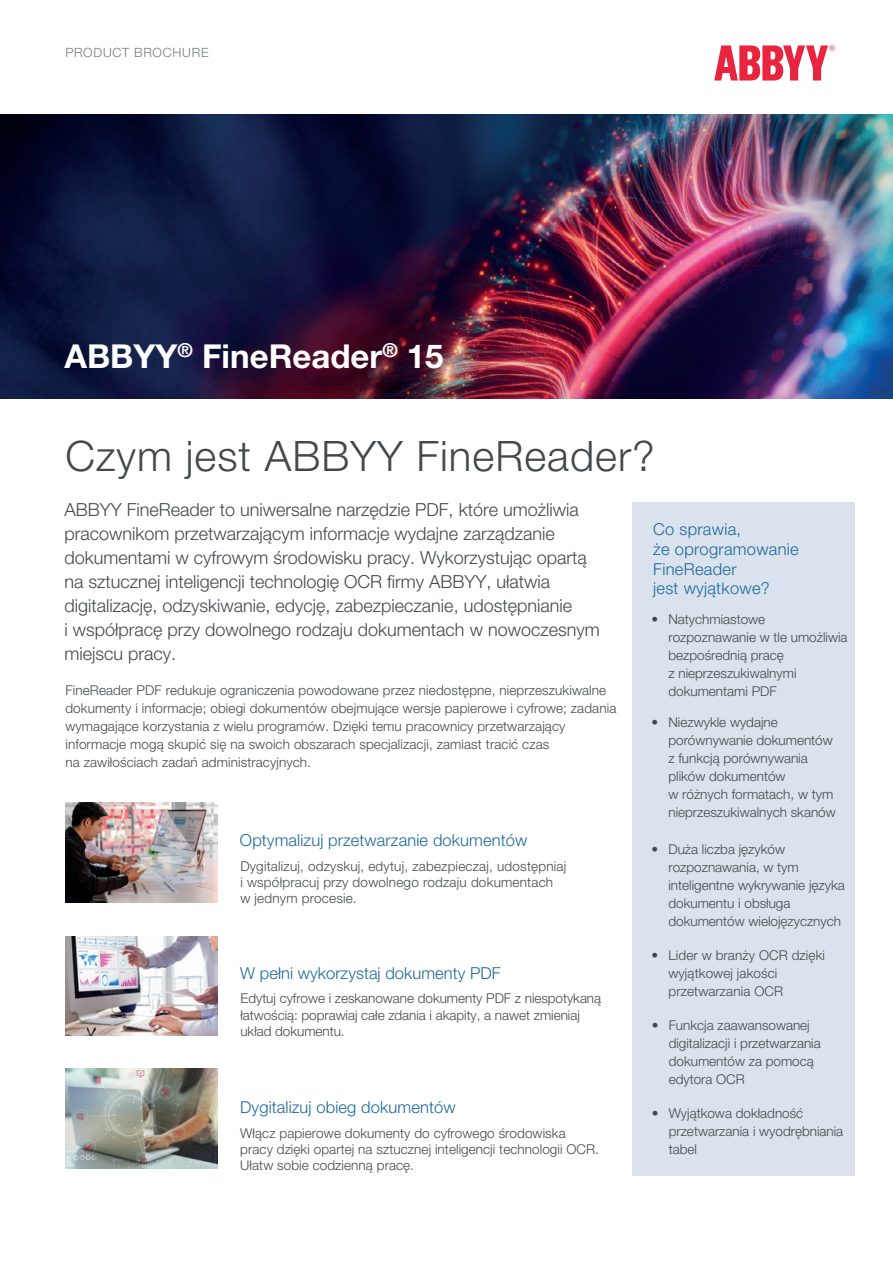
<style>
.page{position:relative;width:893px;height:1263px;background:#fff}
.page>*{position:absolute;margin:0;border:0;box-sizing:border-box;transform-origin:0 0}
.t1{font:300 42px "Helvetica Neue LT Pro";letter-spacing:.025em;color:#44484b}
.t2{font:700 33px "Helvetica Neue";color:#fff}
.t3{font:300 18px/24px "Helvetica Neue LT Pro";color:#44484b}
.t4{font:300 16.5px/19.8px "Helvetica Neue LT Pro";letter-spacing:.01em;color:#1e699d}
.t5{font:300 13.5px/18px "Helvetica Neue LT Pro";letter-spacing:.005em;color:#44484b}
.t6{font:300 12.75px "Helvetica Neue LT Pro";letter-spacing:.06em;color:#767b7f}
</style>
<div class="page">
<div style="left:632px;top:502px;width:222px;height:673px;background:#d9e2ed"></div>
<svg style="left:714px;top:45px;width:121px;height:36px"></svg>
<img style="left:0;top:114px;width:893px;height:284px">
<img style="left:65px;top:803px;width:153px;height:99px">
<img style="left:65px;top:936px;width:153px;height:100px">
<img style="left:65px;top:1069px;width:153px;height:100px">
<p class="t6" style="left:65px;top:45px;width:145px">PRODUCT BROCHURE</p>
<h2 class="t2" style="left:64px;top:335px;width:381px">ABBYY<sup>®</sup> FineReader<sup>®</sup> 15</h2>
<h1 class="t1" style="left:65px;top:431px;width:591px">Czym jest ABBYY FineReader?</h1>
<p class="t3" style="left:64px;top:497px;width:537px">ABBYY FineReader to uniwersalne narzędzie PDF, które umożliwia pracownikom przetwarzającym informacje wydajne zarządzanie dokumentami w cyfrowym środowisku pracy. Wykorzystując opartą na sztucznej inteligencji technologię OCR firmy ABBYY, ułatwia digitalizację, odzyskiwanie, edycję, zabezpieczanie, udostępnianie<br>i współpracę przy dowolnego rodzaju dokumentach w nowoczesnym miejscu pracy.</p>
<p class="t5" style="left:65px;top:681px;width:552px">FineReader PDF redukuje ograniczenia powodowane przez niedostępne, nieprzeszukiwalne dokumenty i informacje; obiegi dokumentów obejmujące wersje papierowe i cyfrowe; zadania wymagające korzystania z wielu programów. Dzięki temu pracownicy przetwarzający informacje mogą skupić się na swoich obszarach specjalizacji, zamiast tracić czas<br>na zawiłościach zadań administracyjnych.</p>
<p class="t4" style="left:240px;top:830px;width:289px">Optymalizuj przetwarzanie dokumentów</p>
<p class="t5" style="left:240px;top:858px;width:327px;line-height:16.2px">Dygitalizuj, odzyskuj, edytuj, zabezpieczaj, udostępniaj i współpracuj przy dowolnego rodzaju dokumentach w jednym procesie.</p>
<p class="t4" style="left:240px;top:963px;width:262px">W pełni wykorzystaj dokumenty PDF</p>
<p class="t5" style="left:240px;top:990px;width:362px;line-height:16.2px">Edytuj cyfrowe i zeskanowane dokumenty PDF z niespotykaną łatwością: poprawiaj całe zdania i akapity, a nawet zmieniaj układ dokumentu.</p>
<p class="t4" style="left:240px;top:1097px;width:217px">Dygitalizuj obieg dokumentów</p>
<p class="t5" style="left:240px;top:1124px;width:360px;line-height:16.2px">Włącz papierowe dokumenty do cyfrowego środowiska pracy dzięki opartej na sztucznej inteligencji technologii OCR.<br>Ułatw sobie codzienną pracę.</p>
<p class="t4" style="left:653px;top:519px;width:147px">Co sprawia,<br>że oprogramowanie<br>FineReader<br>jest wyjątkowe?</p>
<p class="t5" style="left:668px;top:609px;width:181px;text-indent:-17px">• Natychmiastowe rozpoznawanie w tle umożliwia bezpośrednią pracę<br>z nieprzeszukiwalnymi dokumentami PDF</p>
<p class="t5" style="left:668px;top:713px;width:169px;text-indent:-17px">• Niezwykle wydajne porównywanie dokumentów z funkcją porównywania plików dokumentów<br>w różnych formatach, w tym nieprzeszukiwalnych skanów</p>
<p class="t5" style="left:668px;top:840px;width:178px;text-indent:-17px">• Duża liczba języków rozpoznawania, w tym inteligentne wykrywanie języka dokumentu i obsługa dokumentów wielojęzycznych</p>
<p class="t5" style="left:668px;top:945px;width:158px;text-indent:-17px">• Lider w branży OCR dzięki wyjątkowej jakości przetwarzania OCR</p>
<p class="t5" style="left:669px;top:1016px;width:154px;text-indent:-17px">• Funkcja zaawansowanej digitalizacji i przetwarzania dokumentów za pomocą edytora OCR</p>
<p class="t5" style="left:669px;top:1104px;width:176px;text-indent:-17px">• Wyjątkowa dokładność przetwarzania i wyodrębniania tabel</p>
</div>
